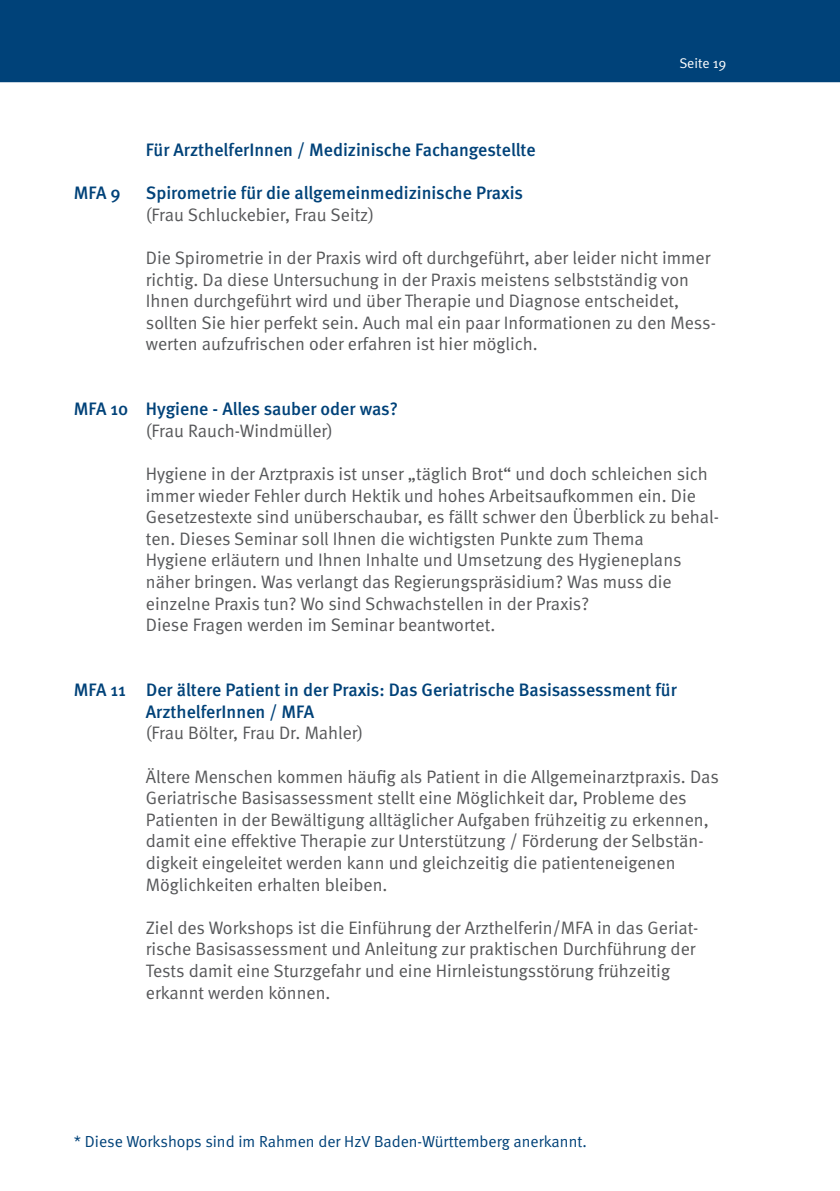
<style>
.page{position:relative;width:840px;height:1191px;background:#fff}
.page>*{position:absolute;margin:0;border:0;box-sizing:border-box;transform-origin:0 0}
.t1{font:18px/21.6px "Meta Normal";color:#57585a}
.t2{font:500 18px/21.6px "Meta";color:#004279}
.t3{font:16px "Meta Normal";color:#004279}
.t4{font:14px "Meta Normal";color:#fff}
</style>
<div class="page">
<div style="left:0;top:0;width:839px;height:82px;background:#004279"></div>
<p class="t2" style="left:146px;top:139px;width:391px">Für ArzthelferInnen / Medizinische Fachangestellte</p>
<p class="t4" style="left:679px;top:55px;width:49px">Seite 19</p>
<p class="t2" style="left:74px;top:182px;width:48px">MFA 9</p>
<p class="t2" style="left:146px;top:182px;width:378px">Spirometrie für die allgemeinmedizinische Praxis</p>
<p class="t1" style="left:146px;top:203px;width:229px">(Frau Schluckebier, Frau Seitz)</p>
<p class="t1" style="left:146px;top:247px;width:571px">Die Spirometrie in der Praxis wird oft durchgeführt, aber leider nicht immer richtig. Da diese Untersuchung in der Praxis meistens selbstständig von Ihnen durchgeführt wird und über Therapie und Diagnose entscheidet, sollten Sie hier perfekt sein. Auch mal ein paar Informationen zu den Mess&shy;werten aufzufrischen oder erfahren ist hier möglich.</p>
<p class="t2" style="left:74px;top:398px;width:325px">MFA 10 Hygiene - Alles sauber oder was?</p>
<p class="t1" style="left:146px;top:419px;width:188px">(Frau Rauch-Windmüller)</p>
<p class="t1" style="left:146px;top:463px;width:574px">Hygiene in der Arztpraxis ist unser „täglich Brot“ und doch schleichen sich immer wieder Fehler durch Hektik und hohes Arbeitsaufkommen ein. Die Gesetzestexte sind unüberschaubar, es fällt schwer den Überblick zu behal&shy;ten. Dieses Seminar soll Ihnen die wichtigsten Punkte zum Thema<br>Hygiene erläutern und Ihnen Inhalte und Umsetzung des Hygieneplans näher bringen. Was verlangt das Regierungspräsidium? Was muss die einzelne Praxis tun? Wo sind Schwachstellen in der Praxis?<br>Diese Fragen werden im Seminar beantwortet.</p>
<p class="t2" style="left:146px;top:679px;width:532px;text-indent:-72px">MFA 11 Der ältere Patient in der Praxis: Das Geriatrische Basisassessment für<br>ArzthelferInnen / MFA</p>
<p class="t1" style="left:146px;top:722px;width:219px">(Frau Bölter, Frau Dr. Mahler)</p>
<p class="t1" style="left:146px;top:765px;width:574px">Ältere Menschen kommen häufig als Patient in die Allgemeinarztpraxis. Das Geriatrische Basisassessment stellt eine Möglichkeit dar, Probleme des Patienten in der Bewältigung alltäglicher Aufgaben frühzeitig zu erkennen, damit eine effektive Therapie zur Unterstützung / Förderung der Selbstän&shy;digkeit eingeleitet werden kann und gleichzeitig die patienteneigenen Möglichkeiten erhalten bleiben.</p>
<p class="t1" style="left:146px;top:916px;width:553px">Ziel des Workshops ist die Einführung der Arzthelferin/MFA in das Geriat&shy;rische Basisassessment und Anleitung zur praktischen Durchführung der Tests damit eine Sturzgefahr und eine Hirnleistungsstörung frühzeitig erkannt werden können.</p>
<p class="t3" style="left:74px;top:1132px;width:514px">* Diese Workshops sind im Rahmen der HzV Baden-Württemberg anerkannt.</p>
</div>
